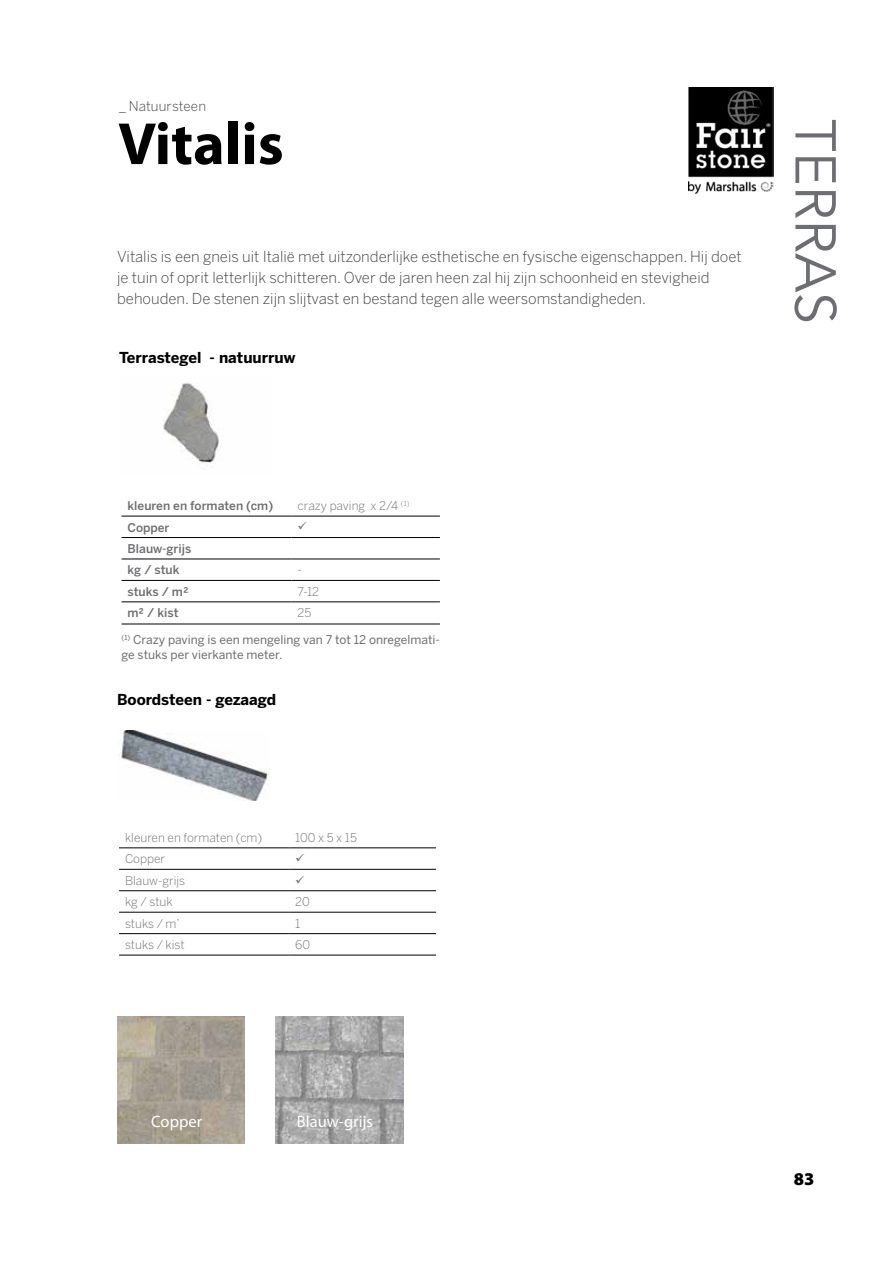
<style>
.page{position:relative;width:893px;height:1263px;background:#fff}
.page>*{position:absolute;margin:0;border:0;box-sizing:border-box;transform-origin:0 0}
.t1{font:700 60px "Myriad Pro";color:#000}
.t2{font:57px "Avenir";color:#6d6e71}
.t3{font:900 18px "Myriad Pro";color:#000}
.t4{font:16.5px "Myriad Pro";color:#fff}
.t5{font:300 15px/21px "Benton Sans";color:#414042}
.t6{font:700 15px "Benton Sans";color:#000}
.t7{font:300 13.5px "Benton Sans";letter-spacing:.01em;color:#414042}
.t8{font:300 12px "Benton Sans";color:#6d6e71}
.t9{font:12px/14.4px "Benton Sans";color:#6d6e71}
.t10{font:500 12px/21.5px "Benton Sans";color:#6d6e71}
</style>
<div class="page">
<img style="left:117px;top:1016px;width:128px;height:128px">
<img style="left:276px;top:1016px;width:127px;height:128px">
<img style="left:163px;top:383px;width:60px;height:80px">
<hr style="left:122px;top:516px;width:170px;height:1px;background:#000">
<hr style="left:292px;top:516px;width:148px;height:1px;background:#000">
<hr style="left:122px;top:537px;width:170px;height:1px;background:#000">
<hr style="left:292px;top:537px;width:148px;height:1px;background:#000">
<hr style="left:122px;top:559px;width:170px;height:1px;background:#000">
<hr style="left:292px;top:559px;width:148px;height:1px;background:#000">
<hr style="left:122px;top:580px;width:170px;height:1px;background:#000">
<hr style="left:292px;top:580px;width:148px;height:1px;background:#000">
<hr style="left:122px;top:602px;width:170px;height:1px;background:#000">
<hr style="left:292px;top:602px;width:148px;height:1px;background:#000">
<hr style="left:122px;top:624px;width:170px;height:1px;background:#000">
<hr style="left:292px;top:624px;width:148px;height:1px;background:#000">
<img style="left:118px;top:731px;width:151px;height:70px">
<hr style="left:119px;top:847px;width:170px;height:1px;background:#000">
<hr style="left:289px;top:847px;width:147px;height:1px;background:#000">
<hr style="left:119px;top:869px;width:170px;height:1px;background:#000">
<hr style="left:289px;top:869px;width:147px;height:1px;background:#000">
<hr style="left:119px;top:890px;width:170px;height:1px;background:#000">
<hr style="left:289px;top:890px;width:147px;height:1px;background:#000">
<hr style="left:119px;top:912px;width:170px;height:1px;background:#000">
<hr style="left:289px;top:912px;width:147px;height:1px;background:#000">
<hr style="left:119px;top:933px;width:170px;height:1px;background:#000">
<hr style="left:289px;top:933px;width:147px;height:1px;background:#000">
<hr style="left:119px;top:955px;width:170px;height:1px;background:#000">
<hr style="left:289px;top:955px;width:147px;height:1px;background:#000">
<img style="left:689px;top:87px;width:85px;height:107px">
<p class="t7" style="left:119px;top:98px;width:88px">_ Natuursteen</p>
<h1 class="t1" style="left:118px;top:110px;width:167px">Vitalis</h1>
<p class="t5" style="left:117px;top:246px;width:626px">Vitalis is een gneis uit Italië met uitzonderlijke esthetische en fysische eigenschappen. Hij doet je tuin of oprit letterlijk schitteren. Over de jaren heen zal hij zijn schoonheid en stevigheid behouden. De stenen zijn slijtvast en bestand tegen alle weersomstandigheden.</p>
<p class="t6" style="left:119px;top:348px;width:178px">Terrastegel - natuurruw</p>
<h2 class="t2" style="left:849px;top:119px;width:206px;rotate:90deg">TERRAS</h2>
<p class="t10" style="left:128px;top:495px;width:147px">kleuren en formaten (cm)</p>
<p class="t8" style="left:298px;top:499px;width:113px">crazy paving x 2/4 <sup>(1)</sup></p>
<p class="t10" style="left:128px;top:516px;width:44px">Copper</p>
<p class="t10" style="left:128px;top:538px;width:65px">Blauw-grijs kg / stuk</p>
<p class="t8" style="left:298px;top:563px;width:6px">-</p>
<p class="t10" style="left:128px;top:581px;width:63px">stuks / m²</p>
<p class="t8" style="left:298px;top:584px;width:23px">7-12</p>
<p class="t10" style="left:128px;top:602px;width:52px">m² / kist</p>
<p class="t8" style="left:298px;top:606px;width:15px">25</p>
<p class="t9" style="left:122px;top:633px;width:320px"><sup>(1)</sup> Crazy paving is een mengeling van 7 tot 12 onregelmati&shy;ge stuks per vierkante meter.</p>
<p class="t6" style="left:117px;top:690px;width:161px">Boordsteen - gezaagd</p>
<p class="t8" style="left:125px;top:830px;width:139px">kleuren en formaten (cm)</p>
<p class="t8" style="left:295px;top:830px;width:63px">100 x 5 x 15</p>
<p class="t8" style="left:125px;top:852px;width:42px">Copper</p>
<p class="t8" style="left:125px;top:873px;width:62px">Blauw-grijs</p>
<p class="t8" style="left:125px;top:895px;width:49px">kg / stuk</p>
<p class="t8" style="left:295px;top:895px;width:16px">20</p>
<p class="t8" style="left:125px;top:916px;width:56px">stuks / m’</p>
<p class="t8" style="left:295px;top:916px;width:7px">1</p>
<p class="t8" style="left:125px;top:938px;width:61px">stuks / kist</p>
<p class="t8" style="left:295px;top:938px;width:16px">60</p>
<p class="t4" style="left:151px;top:1112px;width:52px">Copper</p>
<p class="t4" style="left:297px;top:1112px;width:78px">Blauw-grijs</p>
<p class="t3" style="left:794px;top:1169px;width:22px">83</p>
</div>
